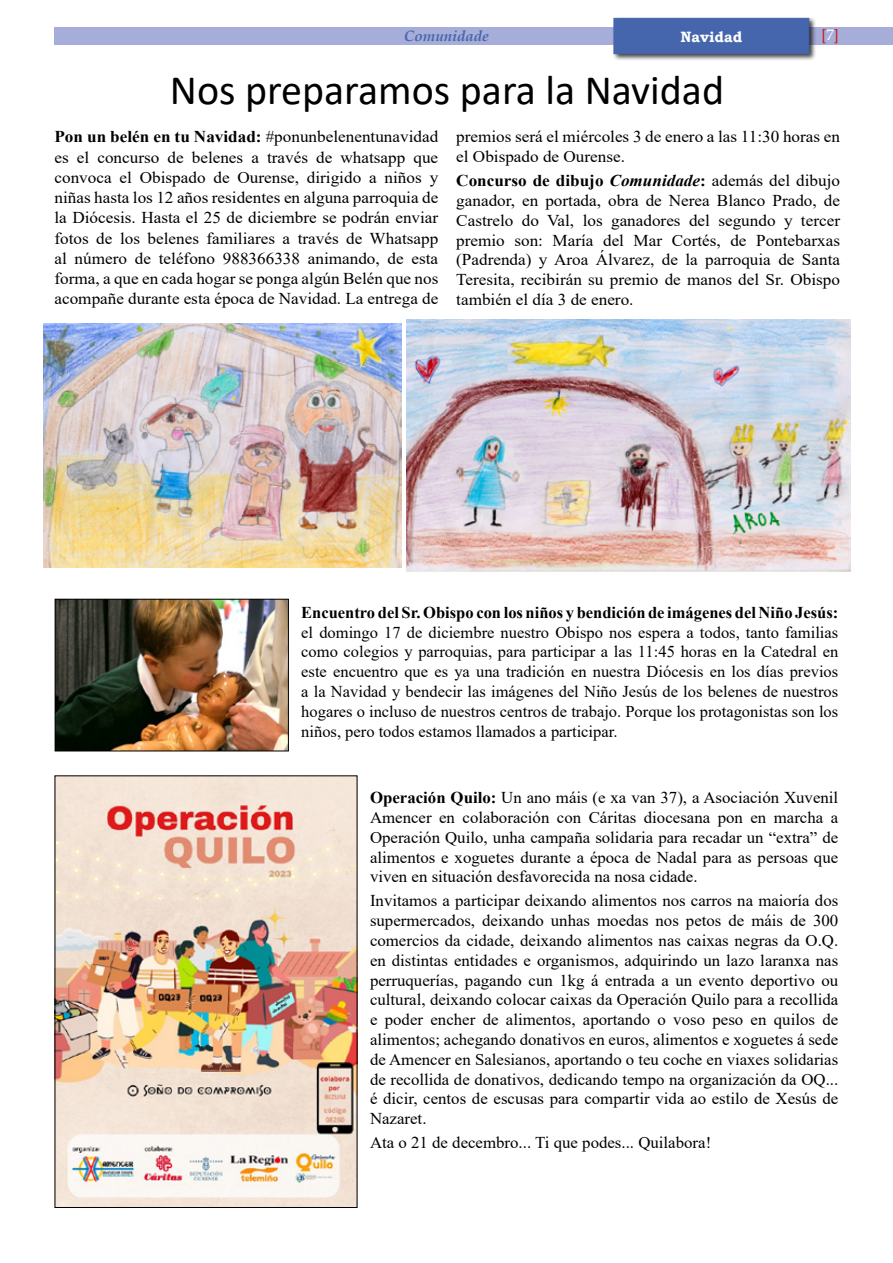
<style>
.page{position:relative;width:893px;height:1263px;background:#fff}
.page>*{position:absolute;margin:0;border:0;box-sizing:border-box;transform-origin:0 0}
.t1{font:42px "Calibri";color:#000}
.t2{font:16.5px/19.8px "Times New Roman";color:#000;text-align:justify}
.t3{font:16.5px/20.2px "Times New Roman";color:#000;text-align:justify;scale:1.04 1}
.t4{font:italic 700 15px "Book Antiqua";color:#4565ad}
.t5{font:700 15px "Bookman Old Style";color:#fff}
.t6{font:15px "Book Antiqua";color:#cd1719}
.s1{color:#fff}
.s2{font-weight:700}
.s3{font-weight:700;font-style:italic}
</style>
<div class="page">
<div style="left:54px;top:27px;width:839px;height:18px;background:#a5add8"></div>
<div style="left:612px;top:16px;width:204px;height:46px;background:#000;opacity:.75"></div>
<div style="left:614px;top:18px;width:195px;height:36px;background:#4565ad"></div>
<img style="left:57px;top:601px;width:229px;height:148px">
<div style="left:55px;top:599px;width:233px;height:152px;border:1px solid #000"></div>
<img style="left:406px;top:320px;width:444px;height:252px">
<img style="left:43px;top:323px;width:358px;height:245px">
<img style="left:57px;top:778px;width:298px;height:428px">
<p class="t4" style="left:404px;top:26px;width:86px">Comunidade</p>
<p class="t5" style="left:680px;top:26px;width:64px">Navidad</p>
<p class="t6" style="left:821px;top:24px;width:19px">[<span class="s1">7</span>]</p>
<p class="t1" style="left:170px;top:60px;width:556px">Nos preparamos para la Navidad</p>
<p class="t3" style="left:54px;top:126px;width:371px"><span class="s2">Pon un belén en tu Navidad:</span> #ponunbelenentunavidad es el concurso de belenes a través de whatsapp que convoca el Obispado de Ourense, dirigido a niños y niñas hasta los 12 años residentes en alguna parroquia de la Diócesis. Hasta el 25 de diciembre se podrán enviar fotos de los belenes familiares a través de Whatsapp al número de teléfono 988366338 animando, de esta forma, a que en cada hogar se ponga algún Belén que nos acompañe durante esta época de Navidad. La entrega de</p>
<p class="t3" style="left:456px;top:126px;width:371px;line-height:19.8px">premios será el miércoles 3 de enero a las 11:30 horas en el Obispado de Ourense.</p>
<p class="t3" style="left:456px;top:170px;width:371px;line-height:19.8px"><span class="s2">Concurso de dibujo</span> <span class="s3">Comunidade</span><span class="s2">:</span> además del dibujo ganador, en portada, obra de Nerea Blanco Prado, de Castrelo do Val, los ganadores del segundo y tercer premio son: María del Mar Cortés, de Pontebarxas (Padrenda) y Aroa Álvarez, de la parroquia de Santa Teresita, recibirán su premio de manos del Sr. Obispo también el día 3 de enero.</p>
<p class="t2" style="left:301px;top:602px;width:538px"><span class="s2">Encuentro del Sr. Obispo con los niños y bendición de imágenes del Niño Jesús: </span>el domingo 17 de diciembre nuestro Obispo nos espera a todos, tanto familias como colegios y parroquias, para participar a las 11:45 horas en la Catedral en este encuentro que es ya una tradición en nuestra Diócesis en los días previos a la Navidad y bendecir las imágenes del Niño Jesús de los belenes de nuestros hogares o incluso de nuestros centros de trabajo. Porque los protagonistas son los niños, pero todos estamos llamados a participar.</p>
<p class="t2" style="left:370px;top:787px;width:470px"><span class="s2">Operación Quilo:</span> Un ano máis (e xa van 37), a Asociación Xuvenil Amencer en colaboración con Cáritas diocesana pon en marcha a Operación Quilo, unha campaña solidaria para recadar un “extra” de alimentos e xoguetes durante a época de Nadal para as persoas que viven en situación desfavorecida na nosa cidade.</p>
<p class="t2" style="left:370px;top:890px;width:470px">Invitamos a participar deixando alimentos nos carros na maioría dos supermercados, deixando unhas moedas nos petos de máis de 300 comercios da cidade, deixando alimentos nas caixas negras da O.Q. en distintas entidades e organismos, adquirindo un lazo laranxa nas perruquerías, pagando cun 1kg á entrada a un evento deportivo ou cultural, deixando colocar caixas da Operación Quilo para a recollida e poder encher de alimentos, aportando o voso peso en quilos de alimentos; achegando donativos en euros, alimentos e xoguetes á sede de Amencer en Salesianos, aportando o teu coche en viaxes solidarias de recollida de donativos, dedicando tempo na organización da OQ... é dicir, centos de escusas para compartir vida ao estilo de Xesús de Nazaret.</p>
<p class="t2" style="left:370px;top:1132px;width:343px">Ata o 21 de decembro... Ti que podes... Quilabora!</p>
</div>
